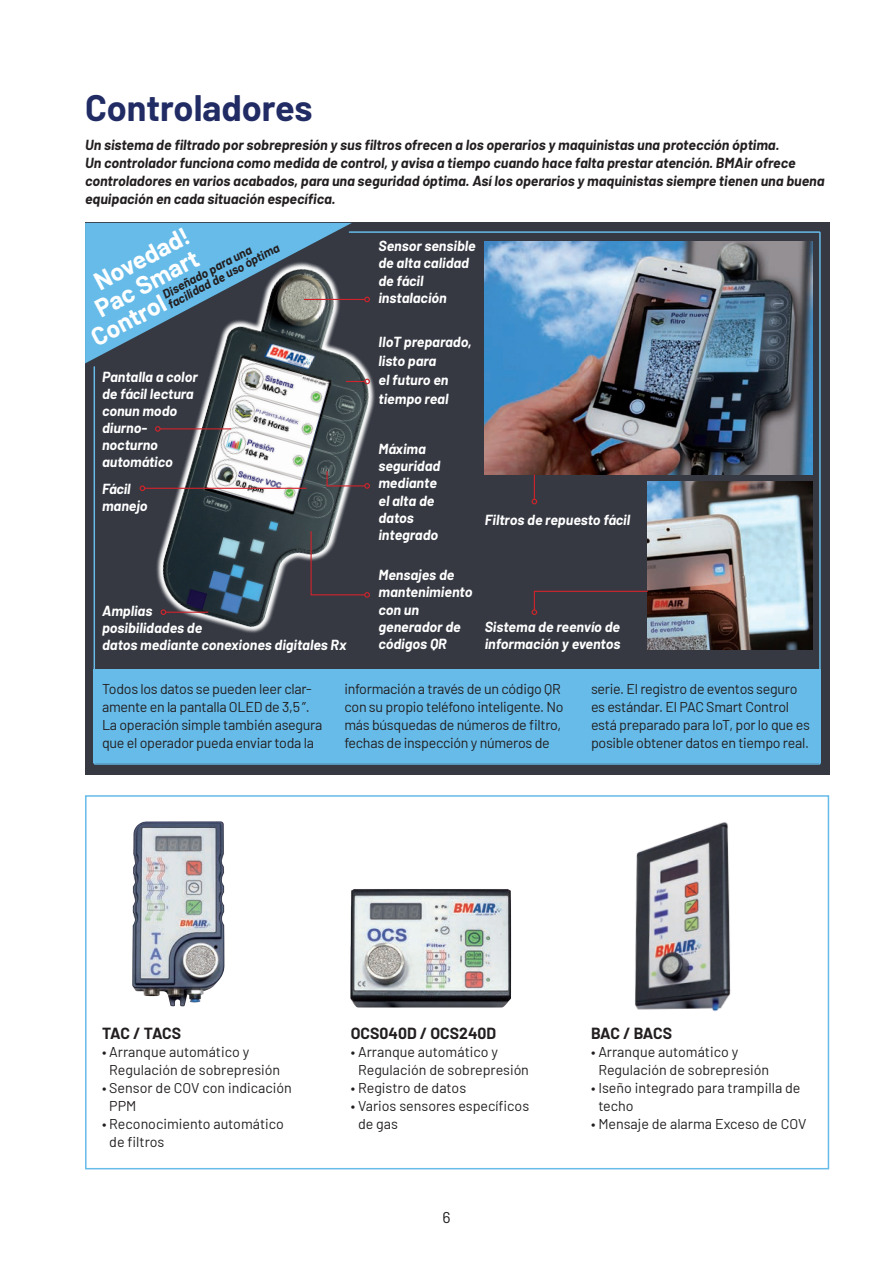
<style>
.page{position:relative;width:893px;height:1263px;background:#fff}
.page>*{position:absolute;margin:0;border:0;box-sizing:border-box;transform-origin:0 0}
.t1{font:700 36px "Barlow";color:#212b64}
.t2{font:700 24.75px/24px "Barlow";color:#fff;text-align:center}
.t3{font:700 15.75px "Barlow";color:#231f20}
.t4{font:15.75px "Barlow";color:#231f20}
.t5{font:italic 700 14.25px/17.1px "Barlow";color:#fff}
.t6{font:14.25px/18px "Barlow";letter-spacing:-.02em;color:#231f20}
.t7{font:italic 700 14.25px/18px "Barlow";color:#231f20}
.t8{font:14.25px/18px "Barlow";color:#231f20}
.t9{font:italic 700 12.3px/11.2px "Barlow";color:#231f20}
.s1{font-style:normal;font-size:24.75px;color:#fff}
</style>
<div class="page">
<div style="left:85px;top:795px;width:744px;height:374px;border:2px solid #66bbe9"></div>
<div style="left:85px;top:223px;width:744px;height:552px;background:#363942"></div>
<img style="left:132px;top:821px;width:93px;height:186px">
<img style="left:635px;top:822px;width:96px;height:189px">
<img style="left:350px;top:889px;width:162px;height:119px">
<div style="left:85px;top:223px;width:267px;height:140px;background:#66bbe9"></div>
<svg style="left:93px;top:231px;width:728px;height:534px"></svg>
<img style="left:485px;top:242px;width:327px;height:233px">
<div style="left:94px;top:669px;width:727px;height:94px;background:#66bbe9"></div>
<img style="left:648px;top:481px;width:164px;height:169px">
<svg style="left:532px;top:475px;width:5px;height:29px"></svg>
<svg style="left:532px;top:590px;width:117px;height:25px"></svg>
<hr style="left:160px;top:428px;width:71px;height:1px;background:#d1232a">
<svg style="left:155px;top:426px;width:6px;height:6px"></svg>
<hr style="left:166px;top:612px;width:42px;height:1px;background:#d1232a">
<svg style="left:161px;top:609px;width:5px;height:6px"></svg>
<h1 class="t1" style="left:85px;top:81px;width:229px">Controladores</h1>
<p class="t7" style="left:85px;top:135px;width:741px">Un sistema de filtrado por sobrepresión y sus filtros ofrecen a los operarios y maquinistas una protección óptima.<br>Un controlador funciona como medida de control, y avisa a tiempo cuando hace falta prestar atención. BMAir ofrece controladores en varios acabados, para una seguridad óptima. Así los operarios y maquinistas siempre tienen una buena equipación en cada situación específica.</p>
<h2 class="t2" style="left:79px;top:276px;width:118px;rotate:-28deg">Novedad!<br>Pac Smart</h2>
<p class="t9" style="left:160px;top:289px;width:126px;text-indent:-83px;rotate:-28deg"><span class="s1">Control</span> Diseñado para una facilidad de uso óptima</p>
<p class="t5" style="left:102px;top:367px;width:97px">Pantalla a color de fácil lectura conun modo diurno&shy;nocturno automático</p>
<p class="t5" style="left:102px;top:479px;width:47px">Fácil manejo</p>
<p class="t5" style="left:102px;top:601px;width:246px">Amplias<br>posibilidades de<br>datos mediante conexiones digitales Rx</p>
<p class="t5" style="left:378px;top:237px;width:99px">Sensor sensible de alta calidad de fácil instalación</p>
<p class="t5" style="left:378px;top:331px;width:95px;line-height:18.9px">IIoT preparado, listo para<br>el futuro en tiempo real</p>
<p class="t5" style="left:378px;top:439px;width:63px">Máxima seguridad mediante el alta de datos integrado</p>
<p class="t5" style="left:378px;top:565px;width:96px">Mensajes de mantenimiento con un generador de códigos QR</p>
<p class="t5" style="left:485px;top:510px;width:147px">Filtros de repuesto fácil</p>
<p class="t5" style="left:485px;top:617px;width:137px">Sistema de reenvío de información y eventos</p>
<p class="t6" style="left:102px;top:679px;width:222px">Todos los datos se pueden leer clar&shy;amente en la pantalla OLED de 3,5 ”.<br>La operación simple también asegura que el operador pueda enviar toda la</p>
<p class="t6" style="left:344px;top:679px;width:221px">información a través de un código QR con su propio teléfono inteligente. No más búsquedas de números de filtro, fechas de inspección y números de</p>
<p class="t6" style="left:591px;top:679px;width:220px">serie. El registro de eventos seguro es estándar. El PAC Smart Control está preparado para IoT, por lo que es posible obtener datos en tiempo real.</p>
<p class="t3" style="left:102px;top:1021px;width:81px">TAC / TACS</p>
<p class="t8" style="left:109px;top:1042px;width:172px;text-indent:-7px">• Arranque automático y<br>Regulación de sobrepresión</p>
<p class="t8" style="left:109px;top:1078px;width:184px;text-indent:-7px">• Sensor de COV con indicación<br>PPM</p>
<p class="t8" style="left:109px;top:1114px;width:176px;text-indent:-7px">• Reconocimiento automático de filtros</p>
<p class="t3" style="left:351px;top:1021px;width:147px">OCS040D / OCS240D</p>
<p class="t8" style="left:358px;top:1042px;width:172px;text-indent:-7px">• Arranque automático y<br>Regulación de sobrepresión</p>
<p class="t8" style="left:351px;top:1078px;width:117px">• Registro de datos</p>
<p class="t8" style="left:358px;top:1096px;width:173px;text-indent:-7px">• Varios sensores específicos de gas</p>
<p class="t4" style="left:442px;top:1206px;width:10px">6</p>
<p class="t3" style="left:591px;top:1021px;width:83px">BAC / BACS</p>
<p class="t8" style="left:598px;top:1042px;width:172px;text-indent:-7px">• Arranque automático y<br>Regulación de sobrepresión</p>
<p class="t8" style="left:598px;top:1078px;width:204px;text-indent:-7px">• Iseño integrado para trampilla de techo</p>
<p class="t8" style="left:591px;top:1114px;width:217px">• Mensaje de alarma Exceso de COV</p>
</div>
